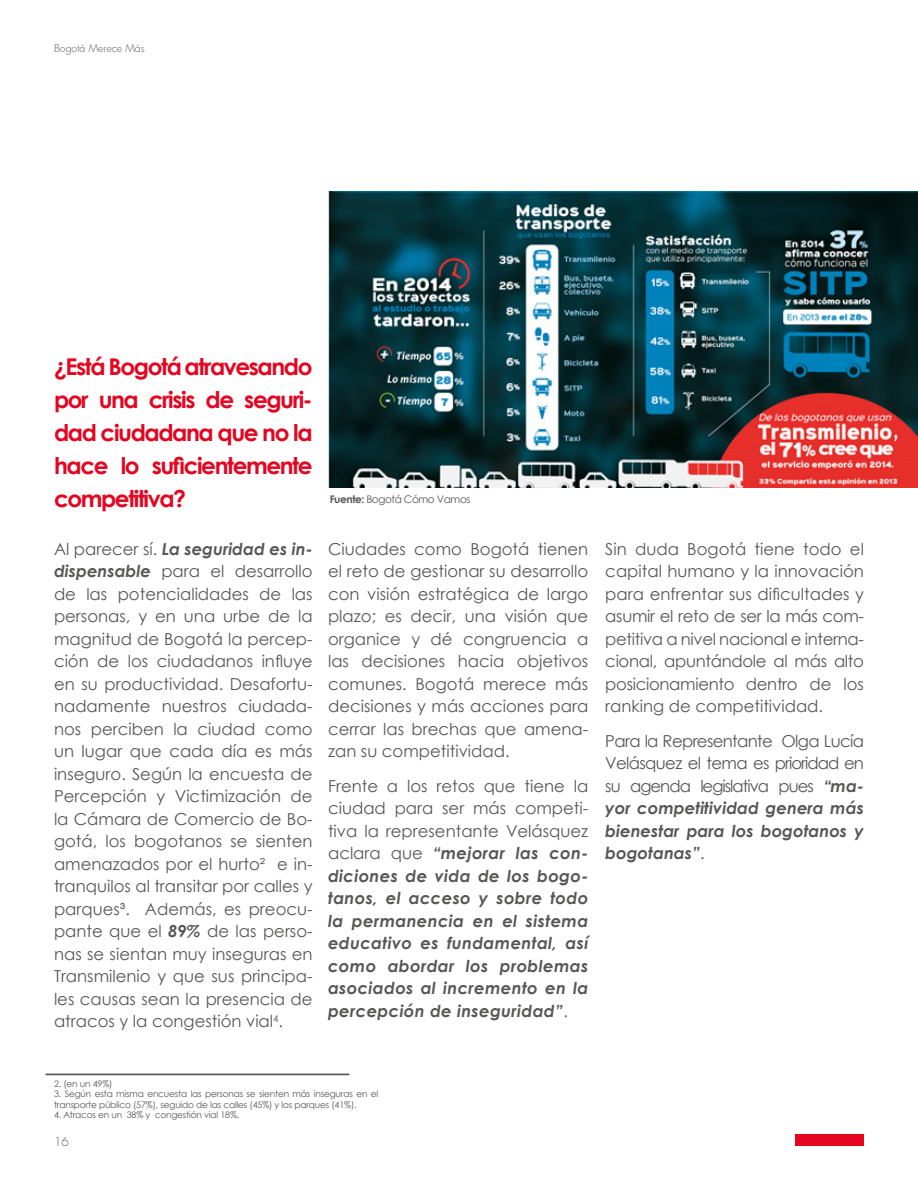
<style>
.page{position:relative;width:918px;height:1188px;background:#fff}
.page>*{position:absolute;margin:0;border:0;box-sizing:border-box;transform-origin:0 0}
.t1{font:700 23.1px/33px "Century Gothic";letter-spacing:-.06em;color:#e40521;text-align:justify}
.t2{font:16.5px/22.5px "Century Gothic";color:#575756;text-align:justify}
.t3{font:italic 700 16.5px/22.5px "Century Gothic";letter-spacing:.02em;color:#575756;text-align:justify}
.t4{font:300 12px "Futura Std";color:#575756}
.t5{font:10.5px "Century Gothic";letter-spacing:-.04em;color:#575756}
.t6{font:300 10.5px "Futura Std";color:#575756}
.t7{font:9px/10.5px "Century Gothic";letter-spacing:-.02em;color:#575756}
.s1{font-weight:700;font-style:italic}
.s2{font-weight:700}
.s3{font-weight:400;font-style:normal}
</style>
<div class="page">
<div style="left:795px;top:1134px;width:69px;height:12px;background:#e40521"></div>
<img style="left:329px;top:192px;width:589px;height:295px">
<svg style="left:46px;top:1074px;width:303px;height:1px"></svg>
<p class="t6" style="left:54px;top:42px;width:92px">Bogotá Merece Más</p>
<h1 class="t1" style="left:54px;top:349px;width:260px">¿Está Bogotá atravesando por una crisis de seguri&shy;dad ciudadana que no la hace lo suficientemente competitiva?</h1>
<p class="t2" style="left:54px;top:537px;width:260px">Al parecer sí. <span class="s1">La seguridad es in&shy;dispensable</span> para el desarrollo de las potencialidades de las personas, y en una urbe de la magnitud de Bogotá la percep&shy;ción de los ciudadanos influye en su productividad. Desafortu&shy;nadamente nuestros ciudada&shy;nos perciben la ciudad como un lugar que cada día es más inseguro. Según la encuesta de Percepción y Victimización de la Cámara de Comercio de Bo&shy;gotá, los bogotanos se sienten amenazados por el hurto² e in&shy;tranquilos al transitar por calles y parques³. Además, es preocu&shy;pante que el <span class="s1">89%</span> de las perso&shy;nas se sientan muy inseguras en Transmilenio y que sus principa&shy;les causas sean la presencia de atracos y la congestión vial<sup>4</sup>.</p>
<p class="t2" style="left:328px;top:537px;width:262px">Ciudades como Bogotá tienen el reto de gestionar su desarrollo con visión estratégica de largo plazo; es decir, una visión que organice y dé congruencia a las decisiones hacia objetivos comunes. Bogotá merece más decisiones y más acciones para cerrar las brechas que amena&shy;zan su competitividad.</p>
<p class="t5" style="left:330px;top:492px;width:142px"><span class="s2">Fuente:</span> Bogotá Cómo Vamos</p>
<p class="t3" style="left:328px;top:774px;width:262px"><span class="s3">Frente a los retos que tiene la ciudad para ser más competi&shy;tiva la representante Velásquez aclara que</span> “mejorar las con&shy;diciones de vida de los bogo&shy;tanos, el acceso y sobre todo la permanencia en el sistema educativo es fundamental, así como abordar los problemas asociados al incremento en la percepción de inseguridad”<span class="s3">.</span></p>
<p class="t2" style="left:605px;top:537px;width:260px">Sin duda Bogotá tiene todo el capital humano y la innovación para enfrentar sus dificultades y asumir el reto de ser la más com&shy;petitiva a nivel nacional e interna&shy;cional, apuntándole al más alto posicionamiento dentro de los ranking de competitividad.</p>
<p class="t2" style="left:605px;top:729px;width:260px">Para la Representante Olga Lucía Velásquez el tema es prioridad en su agenda legislativa pues <span class="s1">“ma&shy;yor competitividad genera más bienestar para los bogotanos y bogotanas”</span>.</p>
<p class="t7" style="left:54px;top:1078px;width:60px">2. (en un 49%)</p>
<p class="t7" style="left:54px;top:1089px;width:326px">3. Según esta misma encuesta las personas se sienten más inseguras en el transporte público (57%), seguido de las calles (45%) y los parques (41%).</p>
<p class="t7" style="left:54px;top:1110px;width:187px">4. Atracos en un 38% y congestión vial 18%.</p>
<p class="t4" style="left:54px;top:1134px;width:16px">16</p>
</div>
